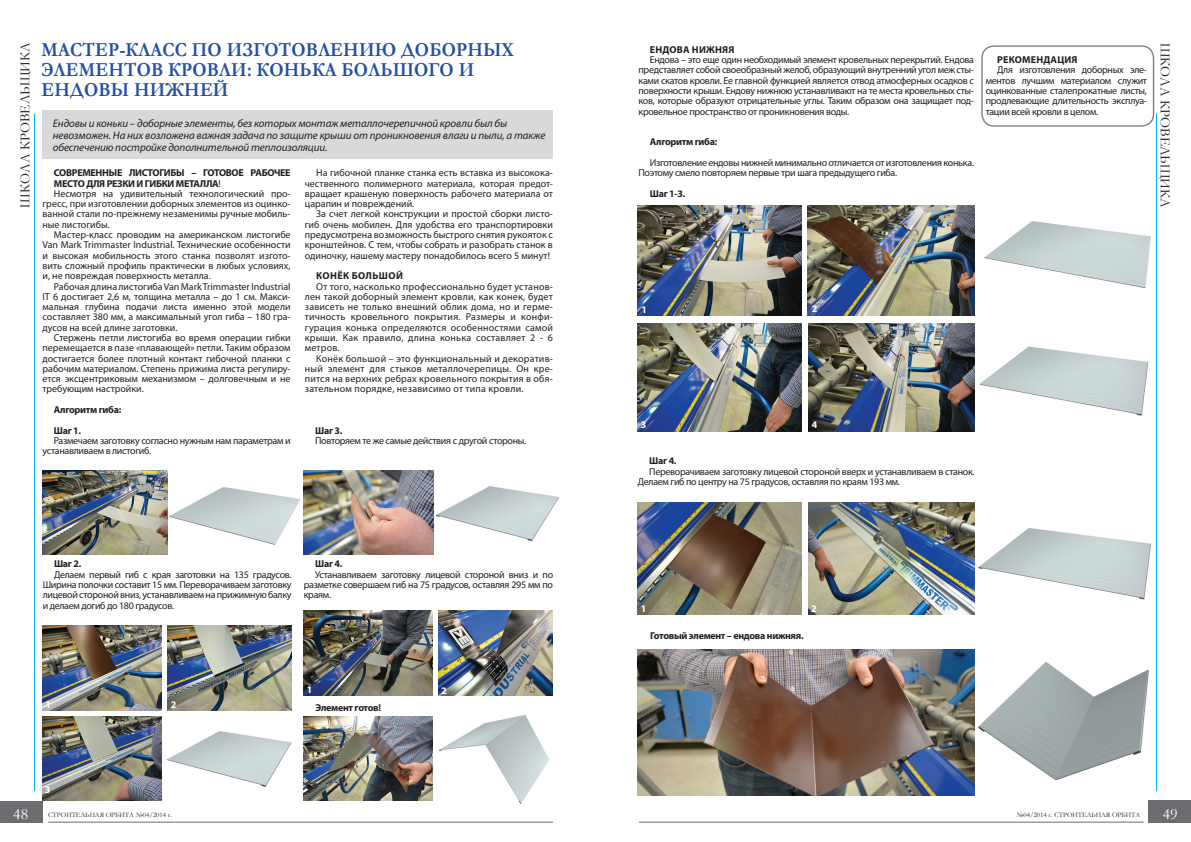
<style>
.page{position:relative;width:1191px;height:842px;background:#fff}
.page>*{position:absolute;margin:0;border:0;box-sizing:border-box;transform-origin:0 0}
.t1{font:700 20px/20px "Garamond";letter-spacing:.01em;color:#2450a2;scale:.9 1}
.t2{font:16px "Garamond";color:#fff}
.t3{font:14px "Garamond";color:#231f20}
.t4{font:italic 11px/12px "Myriad Pro";letter-spacing:-.01em;color:#231f20}
.t5{font:10px/10.3px "Myriad Pro";color:#231f20;text-align:justify}
.t6{font:10px/10.3px "Myriad Pro";letter-spacing:-.03em;color:#231f20}
.t7{font:700 10px/20.6px "Myriad Pro";letter-spacing:-.03em;color:#231f20}
.t8{font:700 10px "Myriad Pro";color:#fff}
.t9{font:7px "Garamond";color:#231f20}
.s1{font-weight:400}
</style>
<div class="page">
<div style="left:0;top:801px;width:42px;height:21px;background:#6c6d70"></div>
<hr style="left:48px;top:822px;width:505px;height:1px;background:#6c6d70">
<div style="left:1148px;top:800px;width:43px;height:22px;background:#6c6d70"></div>
<hr style="left:639px;top:822px;width:504px;height:1px;background:#6c6d70">
<hr style="left:1156px;top:113px;width:1px;height:678px;background:#00b6f0">
<hr style="left:34px;top:113px;width:1px;height:678px;background:#00b6f0">
<div style="left:981px;top:45px;width:173px;height:82px;border:1px solid #808285;border-radius:12px"></div>
<div style="left:43px;top:110px;width:510px;height:49px;background:#d9d9da"></div>
<img style="left:42px;top:470px;width:126px;height:84px">
<img style="left:43px;top:625px;width:119px;height:85px">
<img style="left:168px;top:625px;width:124px;height:85px">
<img style="left:42px;top:716px;width:120px;height:84px">
<img style="left:304px;top:470px;width:129px;height:84px">
<img style="left:303px;top:611px;width:130px;height:85px">
<img style="left:438px;top:611px;width:115px;height:85px">
<img style="left:304px;top:716px;width:128px;height:84px">
<img style="left:170px;top:487px;width:130px;height:58px">
<img style="left:166px;top:731px;width:126px;height:56px">
<img style="left:436px;top:486px;width:123px;height:56px">
<img style="left:978px;top:662px;width:171px;height:119px">
<img style="left:974px;top:524px;width:178px;height:80px">
<img style="left:438px;top:715px;width:111px;height:89px">
<img style="left:984px;top:221px;width:167px;height:67px">
<img style="left:979px;top:346px;width:170px;height:70px">
<img style="left:638px;top:206px;width:164px;height:109px">
<img style="left:808px;top:206px;width:166px;height:109px">
<img style="left:638px;top:323px;width:164px;height:108px">
<img style="left:808px;top:323px;width:166px;height:108px">
<img style="left:638px;top:503px;width:164px;height:111px">
<img style="left:808px;top:503px;width:166px;height:111px">
<img style="left:638px;top:649px;width:336px;height:146px">
<h1 class="t1" style="left:42px;top:40px;width:526px">Мастер-класс по изготовлению доборных элементов кровли: конька большого и ендовы нижней</h1>
<p class="t4" style="left:53px;top:117px;width:494px">Ендовы и коньки – доборные элементы, без которых монтаж металлочерепичной кровли был бы невозможен. На них возложена важная задача по защите крыши от проникновения влаги и пыли, а также обеспечению постройке дополнительной теплоизоляции.</p>
<h3 class="t3" style="left:16px;top:105px;width:65px;rotate:-90deg">рубрика</h3>
<h3 class="t3" style="left:1174px;top:43px;width:65px;rotate:90deg">рубрика</h3>
<h3 class="t3" style="left:16px;top:208px;width:166px;rotate:-90deg">ШКОЛА КРОВЕЛЬЩИКА</h3>
<h3 class="t3" style="left:1174px;top:43px;width:166px;rotate:90deg">ШКОЛА КРОВЕЛЬЩИКА</h3>
<p class="t7" style="left:650px;top:39px;width:14px">Ендова</p>
<p class="t7" style="left:692px;top:39px;width:31px">нижняя</p>
<p class="t5" style="left:638px;top:54px;width:337px;text-indent:11px">Ендова – это еще один необходимый элемент кровельных перекрытий. Ендова представляет собой своеобразный желоб, образующий внутренний угол меж сты&shy;ками скатов кровли. Ее главной функцией является отвод атмосферных осадков с поверхности крыши. Ендову нижнюю устанавливают на те места кровельных сты&shy;ков, которые образуют отрицательные углы. Таким образом она защищает под&shy;кровельное пространство от проникновения воды.</p>
<p class="t7" style="left:650px;top:131px;width:69px">Алгоритм гиба:</p>
<p class="t6" style="left:638px;top:157px;width:337px;text-indent:11px">Изготовление ендовы нижней минимально отличается от изготовления конька.<br>Поэтому смело повторяем первые три шага предыдущего гиба.</p>
<p class="t7" style="left:650px;top:183px;width:37px">Шаг 1-3.</p>
<p class="t7" style="left:997px;top:49px;width:14px">Рекоменда</p>
<p class="t7" style="left:1057px;top:49px;width:15px">ция</p>
<p class="t5" style="left:985px;top:65px;width:163px;text-indent:11px">Для изготовления доборных эле&shy;ментов лучшим материалом служит оцинкованные сталепрокатные листы, продлевающие длительность эксплуа&shy;тации всей кровли в целом.</p>
<p class="t5" style="left:305px;top:168px;width:250px;text-indent:11px">На гибочной планке станка есть вставка из высокока&shy;чественного полимерного материала, которая предот&shy;вращает крашеную поверхность рабочего материала от царапин и повреждений.</p>
<p class="t5" style="left:305px;top:209px;width:250px;text-indent:11px">За счет легкой конструкции и простой сборки листо&shy;гиб очень мобилен. Для удобства его транспортировки предусмотрена возможность быстрого снятия рукояток с кронштейнов. С тем, чтобы собрать и разобрать станок в одиночку, нашему мастеру понадобилось всего 5 минут!</p>
<p class="t7" style="left:316px;top:265px;width:43px">Конёк бол</p>
<p class="t7" style="left:372px;top:265px;width:32px">ьшой</p>
<p class="t5" style="left:305px;top:281px;width:250px;text-indent:11px">От того, насколько профессионально будет установ&shy;лен такой доборный элемент кровли, как конек, будет зависеть не только внешний облик дома, но и герме&shy;тичность кровельного покрытия. Размеры и конфи&shy;гурация конька определяются особенностями самой крыши. Как правило, длина конька составляет 2 - 6 метров.</p>
<p class="t5" style="left:305px;top:353px;width:250px;text-indent:11px">Конёк большой – это функциональный и декоратив&shy;ный элемент для стыков металлочерепицы. Он кре&shy;пится на верхних ребрах кровельного покрытия в обя&shy;зательном порядке, независимо от типа кровли.</p>
<p class="t7" style="left:54px;top:162px;width:238px">СОВРЕМЕННЫЕ ЛИСТОГИБЫ – ГОТОВОЕ РАБОЧЕЕ</p>
<p class="t7" style="left:54px;top:173px;width:168px">МЕСТО ДЛЯ РЕЗКИ И ГИБКИ МЕТАЛЛА<span class="s1">!</span></p>
<p class="t5" style="left:54px;top:188px;width:238px">Несмотря на удивительный технологический про-</p>
<p class="t5" style="left:43px;top:198px;width:250px">гресс, при изготовлении доборных элементов из оцинко-</p>
<p class="t5" style="left:43px;top:209px;width:250px">ванной стали по-прежнему незаменимы ручные мобиль-</p>
<p class="t5" style="left:43px;top:219px;width:69px">ные листогибы.</p>
<p class="t5" style="left:54px;top:229px;width:238px">Мастер-класс проводим на американском листогибе</p>
<p class="t5" style="left:43px;top:240px;width:250px">Van Mark Trimmaster Industrial. Технические особенности</p>
<p class="t5" style="left:43px;top:250px;width:250px">и высокая мобильность этого станка позволят изгото-</p>
<p class="t5" style="left:43px;top:260px;width:250px">вить сложный профиль практически в любых условиях,</p>
<p class="t5" style="left:43px;top:271px;width:170px">и, не повреждая поверхность металла.</p>
<p class="t5" style="left:54px;top:281px;width:238px">Рабочая длина листогиба Van Mark Trimmaster Industrial</p>
<p class="t5" style="left:43px;top:291px;width:250px">IT 6 достигает 2,6 м, толщина металла – до 1 см. Макси-</p>
<p class="t5" style="left:43px;top:301px;width:250px">мальная глубина подачи листа именно этой модели</p>
<p class="t5" style="left:43px;top:312px;width:250px">составляет 380 мм, а максимальный угол гиба – 180 гра-</p>
<p class="t5" style="left:43px;top:322px;width:136px">дусов на всей длине заготовки.</p>
<p class="t5" style="left:54px;top:332px;width:238px">Стержень петли листогиба во время операции гибки</p>
<p class="t5" style="left:43px;top:343px;width:250px">перемещается в пазе «плавающей» петли. Таким образом</p>
<p class="t5" style="left:43px;top:353px;width:250px">достигается более плотный контакт гибочной планки с</p>
<p class="t5" style="left:43px;top:363px;width:250px">рабочим материалом. Степень прижима листа регулиру-</p>
<p class="t5" style="left:43px;top:373px;width:250px">ется эксцентриковым механизмом – долговечным и не</p>
<p class="t5" style="left:43px;top:384px;width:103px">требующим настройки.</p>
<p class="t8" style="left:641px;top:303px;width:7px">1</p>
<p class="t8" style="left:812px;top:302px;width:7px">2</p>
<p class="t7" style="left:54px;top:399px;width:69px">Алгоритм гиба:<br>Шаг 1.</p>
<p class="t6" style="left:43px;top:435px;width:250px;text-indent:11px">Размечаем заготовку согласно нужным нам параметрам и устанавливаем в листогиб.</p>
<p class="t7" style="left:315px;top:420px;width:29px">Шаг 3.</p>
<p class="t6" style="left:315px;top:435px;width:213px">Повторяем те же самые действия с другой стороны.</p>
<p class="t7" style="left:54px;top:553px;width:29px">Шаг 2.</p>
<p class="t5" style="left:43px;top:569px;width:250px;text-indent:11px">Делаем первый гиб с края заготовки на 135 градусов.<br>Ширина полочки составит 15 мм. Переворачиваем заготовку лицевой стороной вниз, устанавливаем на прижимную балку и делаем догиб до 180 градусов.</p>
<p class="t7" style="left:315px;top:553px;width:29px">Шаг 4.</p>
<p class="t5" style="left:304px;top:569px;width:251px;text-indent:11px">Устанавливаем заготовку лицевой стороной вниз и по разметке совершаем гиб на 75 градусов, оставляя 295 мм по краям.</p>
<p class="t8" style="left:46px;top:698px;width:7px">1</p>
<p class="t8" style="left:171px;top:698px;width:7px">2</p>
<p class="t8" style="left:45px;top:783px;width:7px">3</p>
<p class="t8" style="left:307px;top:683px;width:7px">1</p>
<p class="t8" style="left:441px;top:684px;width:7px">2</p>
<p class="t7" style="left:316px;top:697px;width:67px">Элемент готов!</p>
<p class="t8" style="left:641px;top:418px;width:7px">3</p>
<p class="t8" style="left:812px;top:418px;width:7px">4</p>
<p class="t7" style="left:649px;top:450px;width:29px">Шаг 4.</p>
<p class="t6" style="left:638px;top:466px;width:338px;text-indent:11px">Переворачиваем заготовку лицевой стороной вверх и устанавливаем в станок.<br>Делаем гиб по центру на 75 градусов, оставляя по краям 193 мм.</p>
<p class="t8" style="left:641px;top:602px;width:7px">1</p>
<p class="t8" style="left:811px;top:602px;width:7px">2</p>
<p class="t7" style="left:650px;top:625px;width:155px">Готовый элемент – ендова нижняя.</p>
<h2 class="t2" style="left:13px;top:803px;width:17px">48</h2>
<p class="t9" style="left:48px;top:810px;width:125px">СТРОИТЕЛЬНАЯ ОРБИТА №04/2014 г.</p>
<p class="t9" style="left:1016px;top:810px;width:125px">№04/2014 г. СТРОИТЕЛЬНАЯ ОРБИТА</p>
<h2 class="t2" style="left:1162px;top:803px;width:17px">49</h2>
</div>
